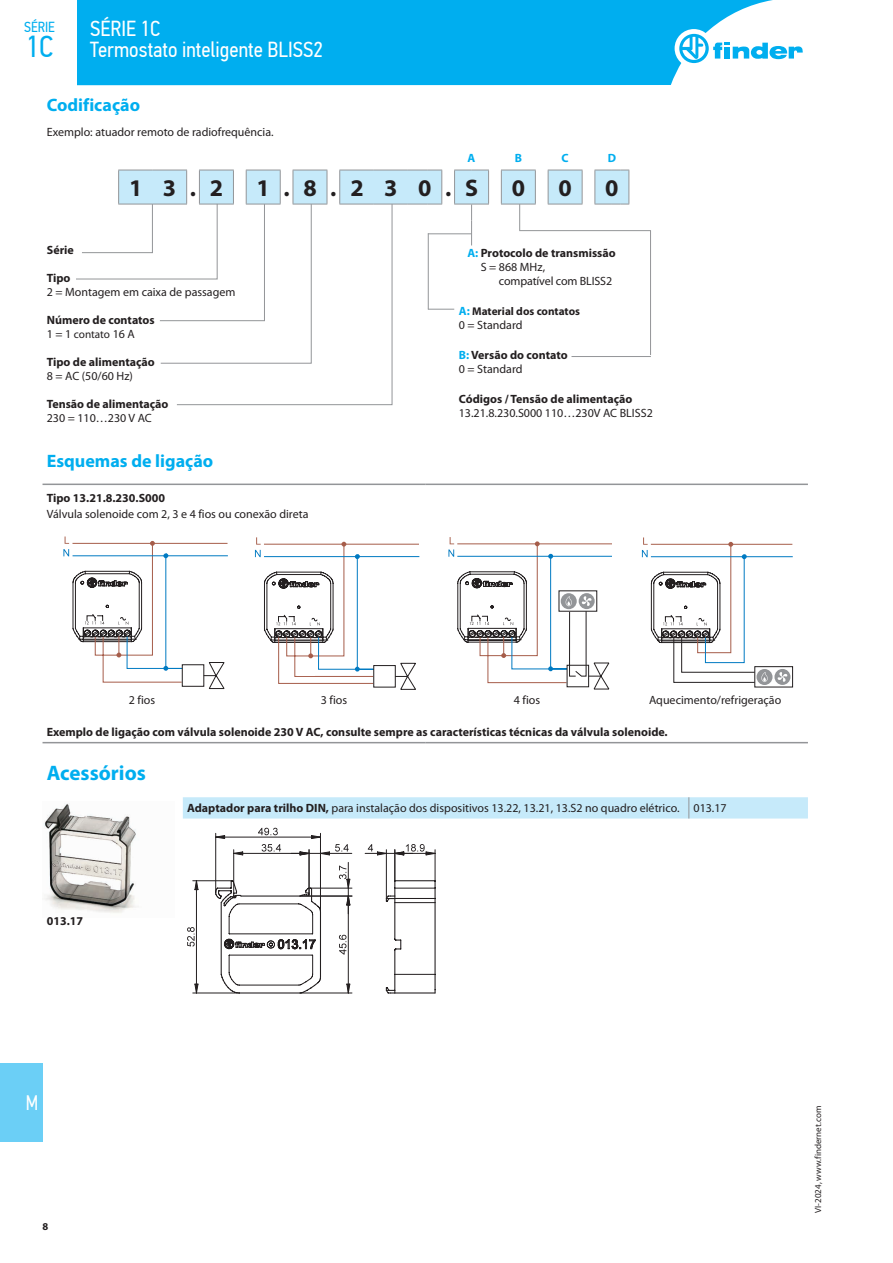
<style>
.page{position:relative;width:893px;height:1263px;background:#fff}
.page>*{position:absolute;margin:0;border:0;box-sizing:border-box;transform-origin:0 0}
.t1{font:30.3px "PF Din Text Cond Pro";color:#00aeef}
.t2{font:700 24px "Myriad Pro";color:#231f20}
.t3{font:21.75px/21px "PF Din Text Cond Pro";color:#fff}
.t4{font:700 21px "Myriad Pro";color:#00aeef}
.t5{font:21px "PF Din Text Cond Pro";color:#fff;scale:.9 1}
.t6{font:700 18px "Myriad Pro";color:#00aeef}
.t7{font:14.55px "PF Din Text Cond Pro";color:#00aeef}
.t8{font:12px "Myriad Pro";color:#231f20}
.t9{font:700 12px/14px "Myriad Pro";color:#231f20}
.t10{font:700 12px "Myriad Pro";color:#00aeef}
.t11{font:700 11.25px "Myriad Pro";color:#231f20}
.t12{font:11.25px "Myriad Pro";letter-spacing:-.005em;color:#231f20}
.t13{font:700 10.5px "Myriad Pro";color:#231f20}
.t14{font:9px "Myriad Pro";color:#231f20}
.s1{font-size:12px}
.s2{color:#00aeef}
.s3{font-weight:400}
.s4{font-size:12px;color:#00aeef}
.s5{font-weight:700}
</style>
<div class="page">
<div style="left:0;top:1063px;width:43px;height:79px;background:#6bcff6"></div>
<div style="left:77px;top:0;width:696px;height:85px;background:#00aeef"></div>
<div style="left:675px;top:29px;width:38px;height:39px;background:#fff;border-radius:50%"></div>
<svg style="left:679px;top:34px;width:124px;height:29px"></svg>
<hr style="left:43px;top:742px;width:382px;height:1px;background:#939598">
<hr style="left:425px;top:742px;width:383px;height:1px;background:#939598">
<hr style="left:43px;top:484px;width:382px;height:1px;background:#939598">
<hr style="left:425px;top:484px;width:383px;height:1px;background:#939598">
<svg style="left:756px;top:669px;width:16px;height:16px"></svg>
<svg style="left:774px;top:669px;width:16px;height:16px"></svg>
<svg style="left:642px;top:537px;width:151px;height:146px"></svg>
<svg style="left:63px;top:536px;width:165px;height:153px"></svg>
<hr style="left:264px;top:544px;width:155px;height:1px;background:#a65d4a">
<hr style="left:264px;top:556px;width:155px;height:1px;background:#007ac2">
<div style="left:373px;top:665px;width:23px;height:23px;border:1px solid #231f20"></div>
<svg style="left:394px;top:662px;width:22px;height:28px"></svg>
<svg style="left:255px;top:537px;width:120px;height:151px"></svg>
<svg style="left:448px;top:537px;width:163px;height:152px"></svg>
<div style="left:297px;top:668px;width:18px;height:7px;background:#fff"></div>
<div style="left:278px;top:684px;width:25px;height:7px;background:#fff"></div>
<img style="left:44px;top:803px;width:92px;height:110px">
<div style="left:183px;top:797px;width:625px;height:21px;background:#c6eafa"></div>
<svg style="left:214px;top:879px;width:108px;height:115px"></svg>
<svg style="left:385px;top:880px;width:51px;height:113px"></svg>
<hr style="left:395px;top:898px;width:40px;height:1px;background:#231f20">
<hr style="left:320px;top:833px;width:1px;height:79px;background:#231f20">
<hr style="left:215px;top:833px;width:1px;height:59px;background:#231f20">
<svg style="left:258px;top:828px;width:20px;height:7px"></svg>
<svg style="left:215px;top:835px;width:10px;height:4px"></svg>
<hr style="left:216px;top:837px;width:104px;height:1px;background:#231f20">
<hr style="left:193px;top:880px;width:39px;height:1px;background:#231f20">
<hr style="left:193px;top:993px;width:46px;height:1px;background:#231f20">
<svg style="left:187px;top:927px;width:8px;height:19px"></svg>
<svg style="left:195px;top:880px;width:3px;height:10px"></svg>
<svg style="left:195px;top:984px;width:3px;height:9px"></svg>
<hr style="left:196px;top:881px;width:1px;height:112px;background:#231f20">
<hr style="left:435px;top:850px;width:1px;height:31px;background:#231f20">
<hr style="left:395px;top:850px;width:1px;height:31px;background:#231f20">
<hr style="left:386px;top:850px;width:1px;height:48px;background:#231f20">
<svg style="left:395px;top:844px;width:40px;height:11px"></svg>
<svg style="left:368px;top:844px;width:19px;height:11px"></svg>
<hr style="left:365px;top:853px;width:48px;height:1px;background:#231f20">
<hr style="left:291px;top:853px;width:61px;height:1px;background:#231f20">
<hr style="left:309px;top:850px;width:1px;height:43px;background:#231f20">
<hr style="left:233px;top:850px;width:1px;height:43px;background:#231f20">
<svg style="left:262px;top:844px;width:19px;height:7px"></svg>
<svg style="left:300px;top:835px;width:49px;height:20px"></svg>
<svg style="left:233px;top:852px;width:10px;height:3px"></svg>
<hr style="left:234px;top:853px;width:75px;height:1px;background:#231f20">
<hr style="left:300px;top:993px;width:52px;height:1px;background:#231f20">
<svg style="left:339px;top:935px;width:7px;height:19px"></svg>
<svg style="left:347px;top:984px;width:3px;height:9px"></svg>
<hr style="left:348px;top:896px;width:1px;height:97px;background:#231f20">
<hr style="left:310px;top:888px;width:42px;height:1px;background:#231f20">
<hr style="left:300px;top:896px;width:52px;height:1px;background:#231f20">
<svg style="left:339px;top:866px;width:11px;height:22px"></svg>
<svg style="left:347px;top:896px;width:3px;height:9px"></svg>
<hr style="left:348px;top:862px;width:1px;height:52px;background:#231f20">
<hr style="left:650px;top:230px;width:1px;height:125px;background:#939598">
<hr style="left:571px;top:356px;width:80px;height:1px;background:#939598">
<svg style="left:76px;top:170px;width:553px;height:235px"></svg>
<hr style="left:519px;top:230px;width:132px;height:1px;background:#939598">
<p class="t7" style="left:24px;top:19px;width:32px">SÉRIE</p>
<h1 class="t1" style="left:26px;top:28px;width:29px">1C</h1>
<h3 class="t3" style="left:90px;top:18px;width:235px">SÉRIE 1C<br>Termostato inteligente BLISS2</h3>
<h3 class="t6" style="left:47px;top:93px;width:95px">Codificação</h3>
<p class="t8" style="left:47px;top:125px;width:228px">Exemplo: atuador remoto de radiofrequência.</p>
<p class="t10" style="left:468px;top:150px;width:9px">A</p>
<p class="t10" style="left:515px;top:150px;width:9px">B</p>
<p class="t10" style="left:562px;top:150px;width:9px">C</p>
<p class="t10" style="left:608px;top:150px;width:10px">D</p>
<h2 class="t2" style="left:129px;top:172px;width:95px">1 3.2</h2>
<h2 class="t2" style="left:257px;top:172px;width:223px">1.8.2 3 0.S</h2>
<h2 class="t2" style="left:512px;top:172px;width:15px">0</h2>
<h2 class="t2" style="left:558px;top:172px;width:15px">0</h2>
<h2 class="t2" style="left:605px;top:172px;width:15px">0</h2>
<p class="t9" style="left:47px;top:243px;width:29px">Série</p>
<p class="t9" style="left:47px;top:271px;width:25px">Tipo</p>
<p class="t8" style="left:47px;top:285px;width:190px">2 = Montagem em caixa de passagem</p>
<p class="t9" style="left:47px;top:313px;width:109px">Número de contatos</p>
<p class="t12" style="left:47px;top:327px;width:90px"><span class="s1">1 = 1</span> contato <span class="s1">16 A</span></p>
<p class="t9" style="left:47px;top:355px;width:110px">Tipo de alimentação</p>
<p class="t8" style="left:47px;top:369px;width:88px">8 = AC (50/60 Hz)</p>
<p class="t9" style="left:47px;top:396px;width:123px">Tensão de alimentação</p>
<p class="t8" style="left:47px;top:410px;width:107px">230 = 110…230 V AC</p>
<h3 class="t6" style="left:47px;top:449px;width:168px">Esquemas de ligação</h3>
<p class="t9" style="left:47px;top:490px;width:120px">Tipo 13.21.8.230.S000</p>
<p class="t8" style="left:47px;top:507px;width:263px">Válvula solenoide com 2, 3 e 4 fios ou conexão direta</p>
<p class="t9" style="left:481px;top:245px;width:137px;text-indent:-13px"><span class="s2">A:</span> Protocolo de transmissão<br><span class="s3">S = 868 MHz,</span></p>
<p class="t8" style="left:499px;top:273px;width:115px">compatível com BLISS2</p>
<p class="t11" style="left:459px;top:303px;width:123px"><span class="s4">A:</span> Material dos contatos</p>
<p class="t8" style="left:459px;top:317px;width:65px">0 = Standard</p>
<p class="t9" style="left:459px;top:347px;width:110px"><span class="s2">B:</span> Versão do contato<br><span class="s3">0 = Standard</span></p>
<p class="t9" style="left:459px;top:391px;width:175px">Códigos / Tensão de alimentação</p>
<p class="t8" style="left:459px;top:405px;width:195px">13.21.8.230.S000 110…230V AC BLISS2</p>
<p class="t8" style="left:129px;top:693px;width:28px">2 fios</p>
<p class="t8" style="left:321px;top:693px;width:28px">3 fios</p>
<p class="t8" style="left:514px;top:692px;width:28px">4 fios</p>
<p class="t8" style="left:649px;top:693px;width:134px">Aquecimento/refrigeração</p>
<p class="t9" style="left:47px;top:725px;width:622px">Exemplo de ligação com válvula solenoide 230 V AC, consulte sempre as características técnicas da válvula solenoide.</p>
<h3 class="t4" style="left:47px;top:759px;width:101px">Acessórios</h3>
<p class="t9" style="left:47px;top:914px;width:38px">013.17</p>
<p class="t8" style="left:187px;top:801px;width:541px"><span class="s5">Adaptador para trilho DIN,</span> para instalação dos dispositivos 13.22, 13.21, 13.S2 no quadro elétrico. 013.17</p>
<h3 class="t5" style="left:26px;top:1091px;width:15px">M</h3>
<p class="t13" style="left:43px;top:1219px;width:7px">8</p>
<p class="t14" style="left:812px;top:1213px;width:108px;rotate:-90deg">VI-2024, www.findernet.com</p>
</div>
